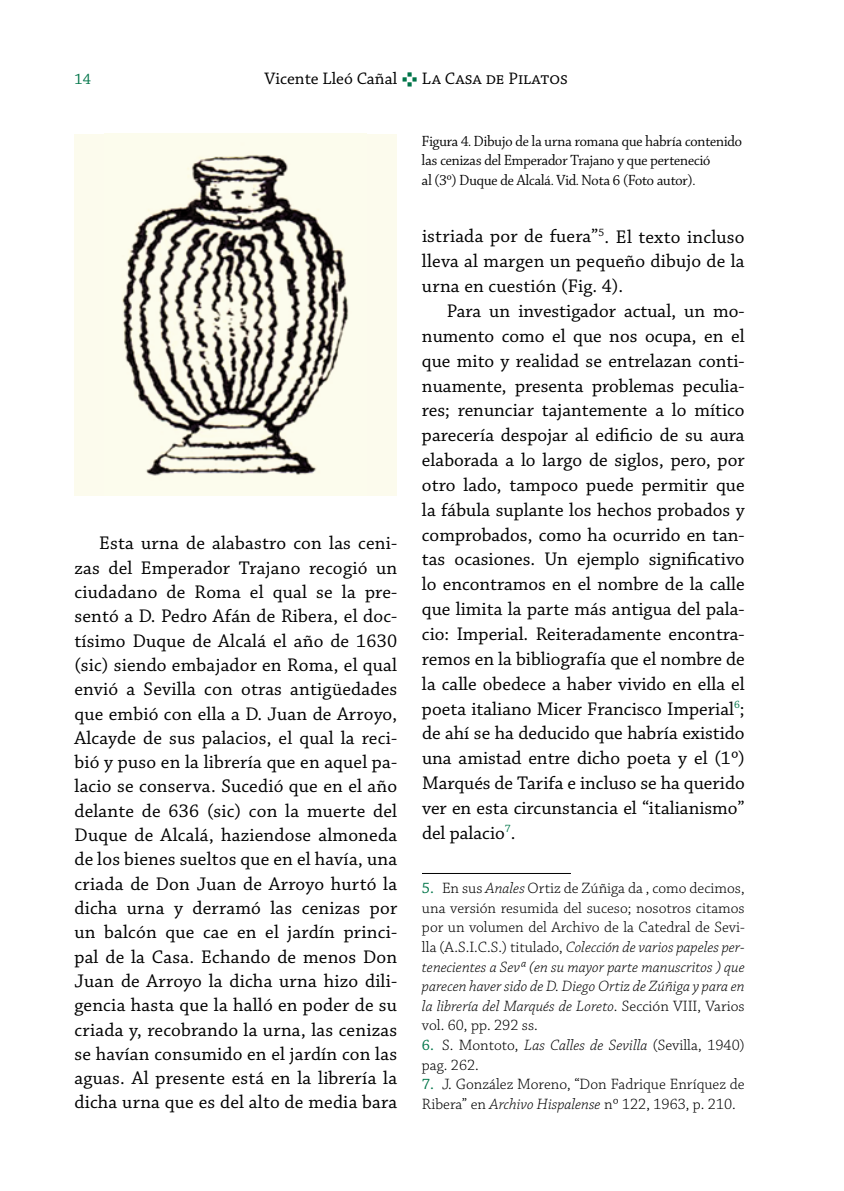
<style>
.page{position:relative;width:844px;height:1191px;background:#fff}
.page>*{position:absolute;margin:0;border:0;box-sizing:border-box;transform-origin:0 0}
.t1{font:19.25px/24.3px "Chaparral Pro";letter-spacing:.01em;color:#000;text-align:justify}
.t2{font:17.5px "Chaparral Pro";color:#000}
.t3{font:300 15.75px/19.6px "Chaparral Pro";color:#000}
.t4{font:15.75px/19.6px "Chaparral Pro Disp";color:#000}
.t5{font:15.75px "Chaparral Pro";color:#007549}
.s1{font-weight:400;color:#007549}
.s2{font-style:italic}
</style>
<div class="page">
<svg style="left:402px;top:72px;width:14px;height:15px"></svg>
<hr style="left:422px;top:873px;width:148px;height:1px;background:#000">
<div style="left:74px;top:134px;width:323px;height:361px;background:#fcfbed"></div>
<img style="left:122px;top:155px;width:227px;height:321px">
<p class="t5" style="left:74px;top:70px;width:18px">14</p>
<p class="t2" style="left:264px;top:69px;width:134px">Vicente Lleó Cañal</p>
<p class="t2" style="left:422px;top:69px;width:147px">La Casa de Pilatos</p>
<p class="t1" style="left:74px;top:532px;width:324px;text-indent:25px">Esta urna de alabastro con las ceni&shy;zas del Emperador Trajano recogió un ciudadano de Roma el qual se la pre&shy;sentó a D. Pedro Afán de Ribera, el doc&shy;tísimo Duque de Alcalá el año de 1630 (sic) siendo embajador en Roma, el qual envió a Sevilla con otras antigüedades que embió con ella a D. Juan de Arroyo, Alcayde de sus palacios, el qual la reci&shy;bió y puso en la librería que en aquel pa&shy;lacio se conserva. Sucedió que en el año delante de 636 (sic) con la muerte del Duque de Alcalá, haziendose almoneda de los bienes sueltos que en el havía, una criada de Don Juan de Arroyo hurtó la dicha urna y derramó las cenizas por un balcón que cae en el jardín princi&shy;pal de la Casa. Echando de menos Don Juan de Arroyo la dicha urna hizo dili&shy;gencia hasta que la halló en poder de su criada y, recobrando la urna, las cenizas se havían consumido en el jardín con las aguas. Al presente está en la librería la dicha urna que es del alto de media bara</p>
<p class="t4" style="left:422px;top:132px;width:321px">Figura 4. Dibujo de la urna romana que habría contenido las cenizas del Emperador Trajano y que perteneció<br>al (3º) Duque de Alcalá. Vid. Nota 6 (Foto autor).</p>
<p class="t1" style="left:422px;top:225px;width:324px;line-height:24.8px">istriada por de fuera”<sup>5</sup>. El texto incluso lleva al margen un pequeño dibujo de la urna en cuestión (Fig. 4).</p>
<p class="t1" style="left:422px;top:299px;width:324px;line-height:24.8px;text-indent:25px">Para un investigador actual, un mo&shy;numento como el que nos ocupa, en el que mito y realidad se entrelazan conti&shy;nuamente, presenta problemas peculia&shy;res; renunciar tajantemente a lo mítico parecería despojar al edificio de su aura elaborada a lo largo de siglos, pero, por otro lado, tampoco puede permitir que la fábula suplante los hechos probados y comprobados, como ha ocurrido en tan&shy;tas ocasiones. Un ejemplo significativo lo encontramos en el nombre de la calle que limita la parte más antigua del pala&shy;cio: Imperial. Reiteradamente encontra&shy;remos en la bibliografía que el nombre de la calle obedece a haber vivido en ella el poeta italiano Micer Francisco Imperial<sup>6</sup>; de ahí se ha deducido que habría existido una amistad entre dicho poeta y el (1º)<br>Marqués de Tarifa e incluso se ha querido ver en esta circunstancia el “italianismo” del palacio<sup>7</sup>.</p>
<p class="t3" style="left:422px;top:879px;width:324px;text-align:justify"><span class="s1">5.</span> En sus <span class="s2">Anales</span> Ortiz de Zúñiga da , como decimos, una versión resumida del suceso; nosotros citamos por un volumen del Archivo de la Catedral de Sevi&shy;lla (A.S.I.C.S.) titulado, <span class="s2">Colección de varios papeles per&shy;tenecientes a Sevª (en su mayor parte manuscritos ) que parecen haver sido de D. Diego Ortiz de Zúñiga y para en la librería del Marqués de Loreto</span>. Sección VIII, Varios vol. 60, pp. 292 ss.</p>
<p class="t3" style="left:422px;top:1036px;width:324px"><span class="s1">6.</span> S. Montoto, <span class="s2">Las Calles de Sevilla</span> (Sevilla, 1940) pag. 262.</p>
<p class="t3" style="left:422px;top:1075px;width:324px"><span class="s1">7.</span> J. González Moreno, “Don Fadrique Enríquez de<br>Ribera” en <span class="s2">Archivo Hispalense</span> nº 122, 1963, p. 210.</p>
</div>
